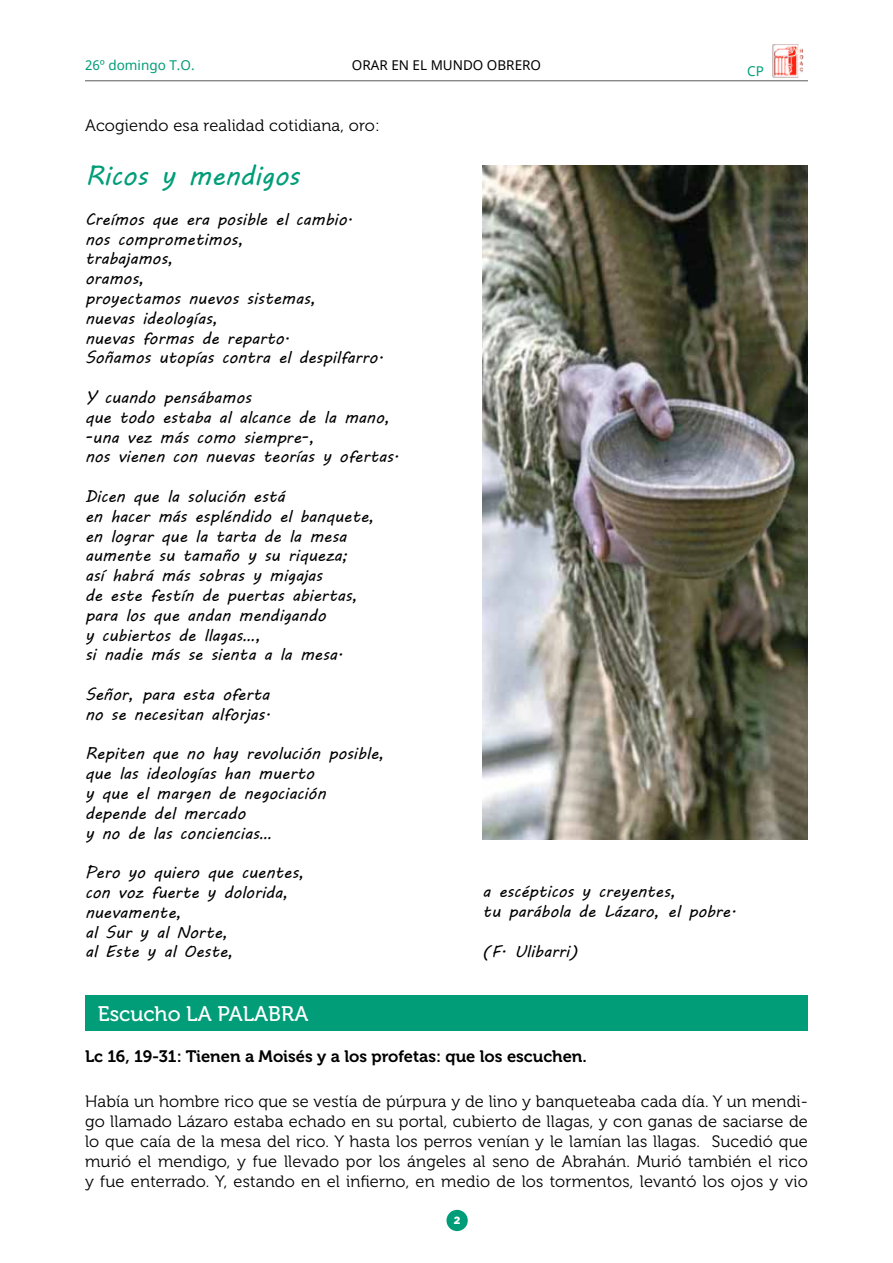
<style>
.page{position:relative;width:893px;height:1263px;background:#fff}
.page>*{position:absolute;margin:0;border:0;box-sizing:border-box;transform-origin:0 0}
.t1{font:27px "MV Boli";color:#009d78}
.t2{font:21px "Museo 500";color:#fff}
.t3{font:16.5px/19.8px "MV Boli";color:#000}
.t4{font:16.5px/19.8px "Museo 300";letter-spacing:.01em;color:#000;text-align:justify}
.t5{font:16.5px "Museo 700";color:#000}
.t6{font:13.5px "Noto Sans";color:#000}
.t7{font:13.5px "Noto Sans";color:#009d78}
.t8{font:900 10.5px "Gotham HTF";color:#fff}
</style>
<div class="page">
<div style="left:446px;top:1210px;width:22px;height:21px;background:#009d78;border-radius:50%"></div>
<hr style="left:85px;top:80px;width:723px;height:1px;background:#58585a">
<img style="left:772px;top:44px;width:31px;height:37px">
<div style="left:85px;top:995px;width:723px;height:35px;background:#009d78"></div>
<img style="left:483px;top:166px;width:325px;height:674px">
<p class="t7" style="left:85px;top:56px;width:111px">26º domingo T.O.</p>
<p class="t6" style="left:352px;top:56px;width:191px">ORAR EN EL MUNDO OBRERO</p>
<p class="t7" style="left:747px;top:62px;width:18px">CP</p>
<p class="t4" style="left:85px;top:116px;width:296px">Acogiendo esa realidad cotidiana, oro:</p>
<h1 class="t1" style="left:85px;top:157px;width:216px">Ricos y mendigos</h1>
<p class="t3" style="left:85px;top:209px;width:300px">Creímos que era posible el cambio.<br>nos comprometimos,<br>trabajamos,<br>oramos,<br>proyectamos nuevos sistemas,<br>nuevas ideologías,<br>nuevas formas de reparto.<br>Soñamos utopías contra el despilfarro.</p>
<p class="t3" style="left:85px;top:387px;width:316px">Y cuando pensábamos<br>que todo estaba al alcance de la mano, -una vez más como siempre-,<br>nos vienen con nuevas teorías y ofertas.</p>
<p class="t3" style="left:85px;top:486px;width:291px">Dicen que la solución está<br>en hacer más espléndido el banquete, en lograr que la tarta de la mesa aumente su tamaño y su riqueza;<br>así habrá más sobras y migajas<br>de este festín de puertas abiertas, para los que andan mendigando<br>y cubiertos de llagas…,<br>si nadie más se sienta a la mesa.</p>
<p class="t3" style="left:85px;top:684px;width:187px">Señor, para esta oferta no se necesitan alforjas.</p>
<p class="t3" style="left:85px;top:743px;width:301px">Repiten que no hay revolución posible, que las ideologías han muerto<br>y que el margen de negociación depende del mercado<br>y no de las conciencias…</p>
<p class="t3" style="left:85px;top:862px;width:221px">Pero yo quiero que cuentes, con voz fuerte y dolorida, nuevamente,<br>al Sur y al Norte,<br>al Este y al Oeste,</p>
<p class="t3" style="left:483px;top:881px;width:255px">a escépticos y creyentes,<br>tu parábola de Lázaro, el pobre.</p>
<p class="t3" style="left:483px;top:941px;width:97px">(F. Ulibarri)</p>
<p class="t2" style="left:98px;top:1002px;width:212px">Escucho LA PALABRA</p>
<p class="t5" style="left:85px;top:1047px;width:503px">Lc 16, 19-31: Tienen a Moisés y a los profetas: que los escuchen.</p>
<p class="t4" style="left:85px;top:1092px;width:724px">Había un hombre rico que se vestía de púrpura y de lino y banqueteaba cada día. Y un mendi&shy;go llamado Lázaro estaba echado en su portal, cubierto de llagas, y con ganas de saciarse de lo que caía de la mesa del rico. Y hasta los perros venían y le lamían las llagas. Sucedió que murió el mendigo, y fue llevado por los ángeles al seno de Abrahán. Murió también el rico y fue enterrado. Y, estando en el infierno, en medio de los tormentos, levantó los ojos y vio</p>
<p class="t8" style="left:454px;top:1214px;width:8px">2</p>
</div>
